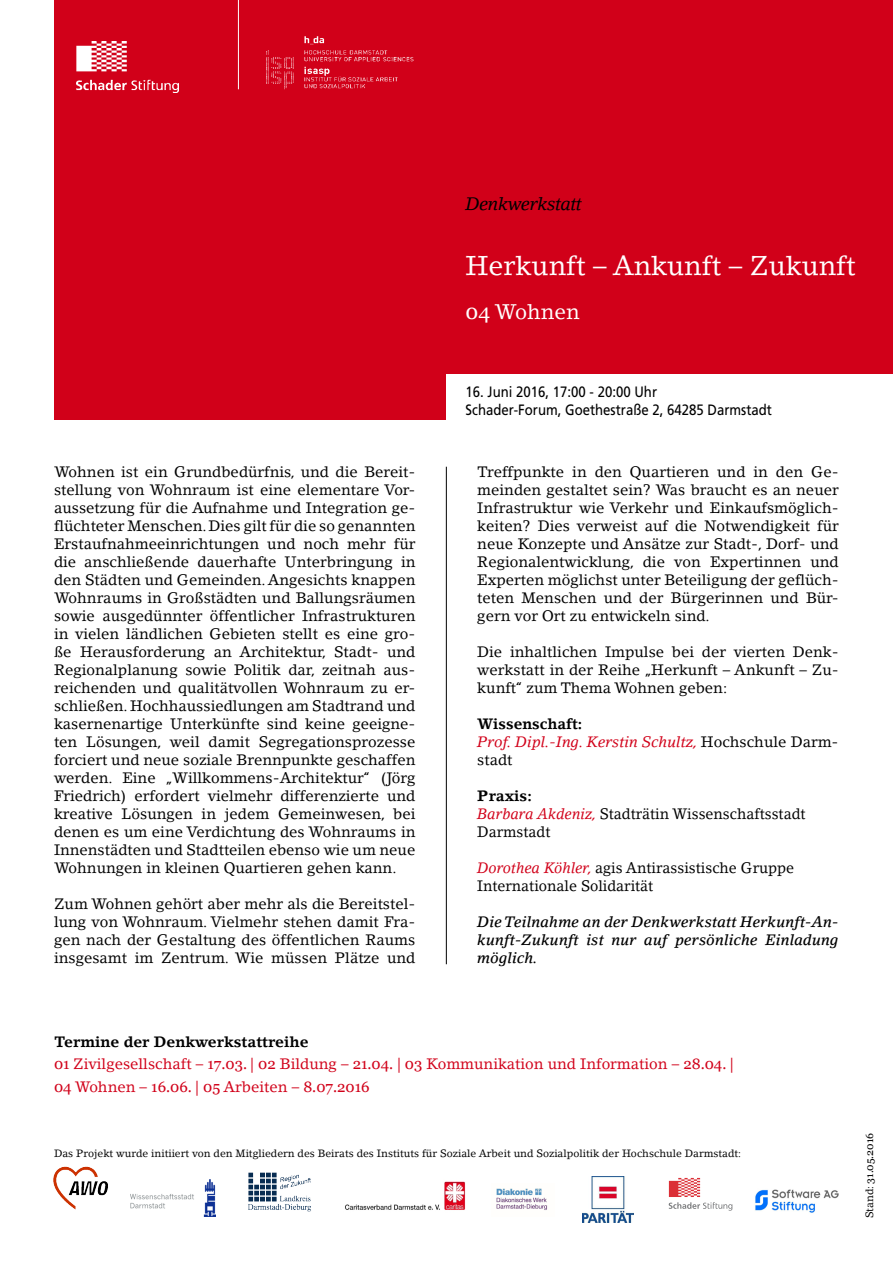
<style>
.page{position:relative;width:893px;height:1263px;background:#fff}
.page>*{position:absolute;margin:0;border:0;box-sizing:border-box;transform-origin:0 0}
.t1{font:27px "Lino Letter Std";color:#fff}
.t2{font:21px "Lino Letter Std";color:#fff}
.t3{font:italic 18px "Lino Letter Std";letter-spacing:-.03em;color:#000}
.t4{font:15px/18px "Lino Letter Std";color:#000;text-align:justify}
.t5{font:15px/18px "Lino Letter Std";color:#000;scale:.96 1}
.t6{font:15px/22.5px "Lino Letter Std";color:#d10019}
.t7{font:italic 500 15px/18px "Lino Letter Std";color:#000;text-align:justify}
.t8{font:15px/18px "Frutiger";color:#000;scale:.88 1}
.t9{font:italic 15px/18px "Lino Letter Std";color:#d10019}
.t10{font:15px "Georgia";color:#d10019}
.t11{font:10.5px "Lino Letter Std";color:#000}
.t12{font:10.5px "Georgia";color:#000}
.s1{font-family:"Georgia"}
.s2{font-weight:700;font-style:normal;color:#000}
.s3{font-style:normal;color:#000}
.s4{font-weight:700}
.s5{font-style:italic;color:#d10019}
.s6{font-weight:700;color:#000}
.s7{font-family:"Lino Letter Std"}
</style>
<div class="page">
<hr style="left:446px;top:467px;width:1px;height:497px;background:#000">
<div style="left:54px;top:0;width:839px;height:420px;background:#d10019"></div>
<div style="left:446px;top:374px;width:447px;height:47px;background:#fff"></div>
<hr style="left:238px;top:0;width:1px;height:89px;background:#fff">
<img style="left:76px;top:41px;width:102px;height:51px">
<img style="left:237px;top:27px;width:177px;height:63px">
<img style="left:248px;top:1173px;width:63px;height:38px">
<img style="left:496px;top:1188px;width:52px;height:22px">
<img style="left:755px;top:1189px;width:84px;height:24px">
<img style="left:131px;top:1180px;width:85px;height:37px">
<img style="left:345px;top:1181px;width:121px;height:29px">
<svg style="left:669px;top:1178px;width:63px;height:33px"></svg>
<img style="left:53px;top:1166px;width:55px;height:44px">
<img style="left:583px;top:1177px;width:51px;height:46px">
<p class="t4" style="left:54px;top:463px;width:363px">Wohnen ist ein Grundbedürfnis, und die Bereit&shy;stellung von Wohnraum ist eine elementare Vor&shy;aussetzung für die Aufnahme und Integration ge&shy;flüchteter Menschen. Dies gilt für die so genannten Erstaufnahmeeinrichtungen und noch mehr für die anschließende dauerhafte Unterbringung in den Städten und Gemeinden. Angesichts knappen Wohnraums in Großstädten und Ballungsräumen sowie ausgedünnter öffentlicher Infrastrukturen in vielen ländlichen Gebieten stellt es eine gro&shy;ße Herausforderung an Architektur, Stadt- und Regionalplanung sowie Politik dar, zeitnah aus&shy;reichenden und qualitätvollen Wohnraum zu er&shy;schließen. Hochhaussiedlungen am Stadtrand und kasernenartige Unterkünfte sind keine geeigne&shy;ten Lösungen, weil damit Segregationsprozesse forciert und neue soziale Brennpunkte geschaffen werden. Eine „Willkommens-Architektur“ (Jörg Friedrich) erfordert vielmehr differenzierte und kreative Lösungen in jedem Gemeinwesen, bei denen es um eine Verdichtung des Wohnraums in Innenstädten und Stadtteilen ebenso wie um neue Wohnungen in kleinen Quartieren gehen kann.</p>
<p class="t4" style="left:54px;top:895px;width:363px">Zum Wohnen gehört aber mehr als die Bereitstel&shy;lung von Wohnraum. Vielmehr stehen damit Fra&shy;gen nach der Gestaltung des öffentlichen Raums insgesamt im Zentrum. Wie müssen Plätze und</p>
<p class="t3" style="left:466px;top:193px;width:118px">Denkwerkstatt</p>
<h1 class="t1" style="left:466px;top:250px;width:392px">Herkunft – Ankunft – Zukunft</h1>
<h2 class="t2" style="left:466px;top:299px;width:116px"><span class="s1">04</span> Wohnen</h2>
<p class="t8" style="left:466px;top:383px;width:350px">16. Juni 2016, 17:00 - 20:00 Uhr<br>Schader-Forum, Goethestraße 2, 64285 Darmstadt</p>
<p class="t4" style="left:477px;top:463px;width:363px">Treffpunkte in den Quartieren und in den Ge&shy;meinden gestaltet sein? Was braucht es an neuer Infrastruktur wie Verkehr und Einkaufsmöglich&shy;keiten? Dies verweist auf die Notwendigkeit für neue Konzepte und Ansätze zur Stadt-, Dorf- und Regionalentwicklung, die von Expertinnen und Experten möglichst unter Beteiligung der geflüch&shy;teten Menschen und der Bürgerinnen und Bür&shy;gern vor Ort zu entwickeln sind.</p>
<p class="t4" style="left:477px;top:643px;width:363px">Die inhaltlichen Impulse bei der vierten Denk&shy;werkstatt in der Reihe „Herkunft – Ankunft – Zu&shy;kunft“ zum Thema Wohnen geben:</p>
<p class="t9" style="left:477px;top:715px;width:363px"><span class="s2">Wissenschaft:<br></span>Prof. Dipl.-Ing. Kerstin Schultz, <span class="s3">Hochschule Darm&shy;stadt</span></p>
<p class="t5" style="left:477px;top:787px;width:343px"><span class="s4">Praxis:<br></span><span class="s5">Barbara Akdeniz,</span> Stadträtin Wissenschaftsstadt<br>Darmstadt</p>
<p class="t5" style="left:477px;top:859px;width:332px"><span class="s5">Dorothea Köhler,</span> agis Antirassistische Gruppe<br>Internationale Solidarität</p>
<p class="t7" style="left:477px;top:913px;width:363px">Die Teilnahme an der Denkwerkstatt Herkunft-An&shy;kunft-Zukunft ist nur auf persönliche Einladung möglich.</p>
<p class="t6" style="left:54px;top:1030px;width:681px"><span class="s6">Termine der Denkwerkstattreihe<br></span><span class="s1">01</span> Zivilgesellschaft – <span class="s1">17.03.</span> | <span class="s1">02</span> Bildung – <span class="s1">21.04.</span> | <span class="s1">03</span> Kommunikation und Information – <span class="s1">28.04.</span> |</p>
<p class="t10" style="left:54px;top:1077px;width:317px">04 <span class="s7">Wohnen –</span> 16.06. <span class="s7">|</span> 05 <span class="s7">Arbeiten –</span> 8.07.2016</p>
<p class="t11" style="left:54px;top:1147px;width:689px">Das Projekt wurde initiiert von den Mitgliedern des Beirats des Instituts für Soziale Arbeit und Sozialpolitik der Hochschule Darmstadt:</p>
<p class="t12" style="left:863px;top:1218px;width:87px;rotate:-90deg"><span class="s7">Stand:</span> 31.05.2016</p>
</div>
